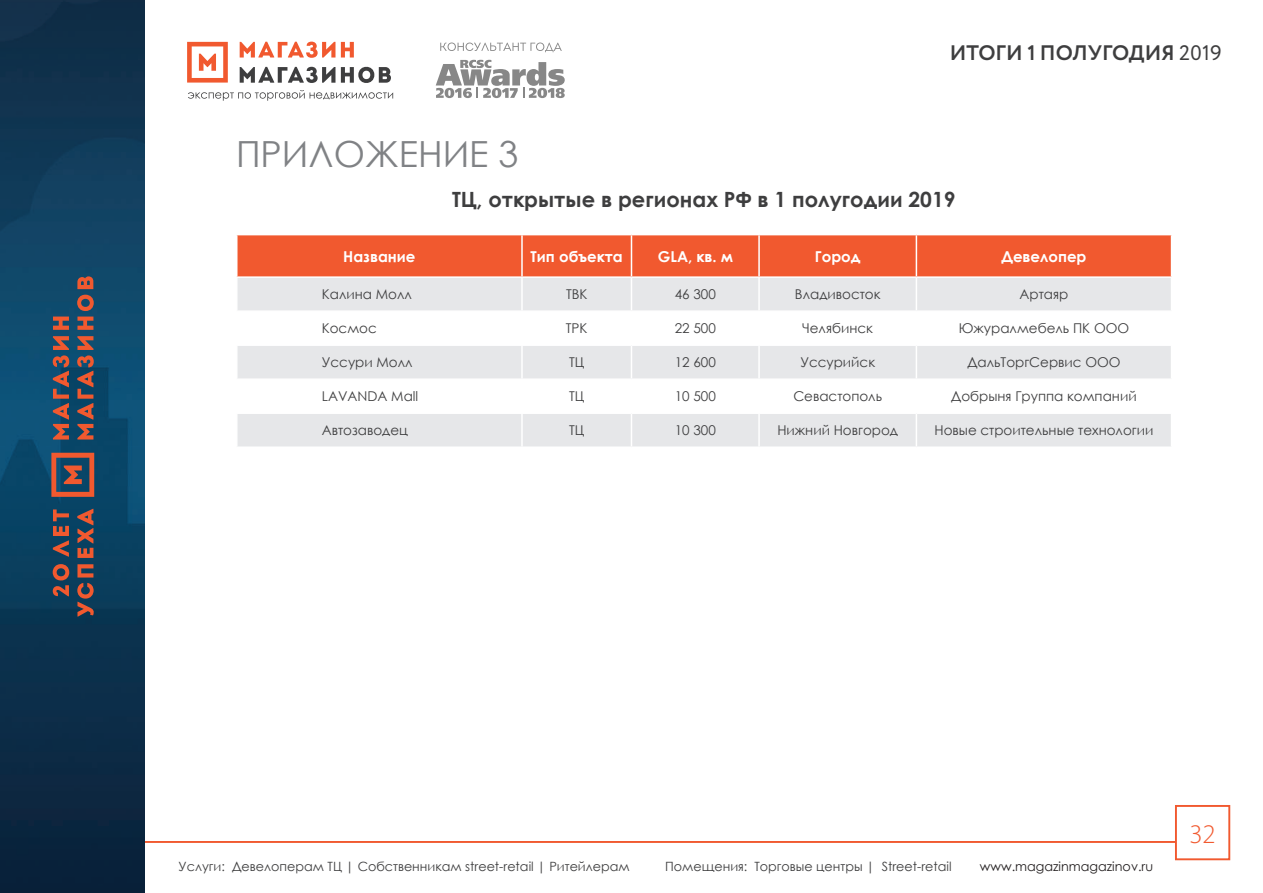
<style>
.page{position:relative;width:1263px;height:893px;background:#fff}
.page>*{position:absolute;margin:0;border:0;box-sizing:border-box;transform-origin:0 0}
.t1{font:36px "Century Gothic";color:#808285}
.t2{font:300 27px "Myriad Pro";color:#f1592f}
.t3{font:700 21px "Century Gothic";color:#3e3e3f}
.t4{font:700 21px "Circe";color:#3e3e3f}
.Таблица_текст{font:700 15px "Century Gothic";color:#fff}
.Таблица_текст-2{font:13.5px "Century Gothic";color:#3e3e3f}
.t5{font:12.75px "Century Gothic";color:#3e3e3f}
.t6{font:12.75px "Century Gothic";color:#231f20}
.s1{font-weight:400}
</style>
<div class="page">
<svg style="left:187px;top:42px;width:206px;height:59px"></svg>
<hr style="left:145px;top:841px;width:1031px;height:2px;background:#f1592f">
<div style="left:1175px;top:805px;width:55px;height:55px;border:2px solid #f1592f"></div>
<svg style="left:440px;top:42px;width:122px;height:10px"></svg>
<svg style="left:436px;top:60px;width:129px;height:38px"></svg>
<img style="left:0;top:0;width:145px;height:893px">
<svg style="left:51px;top:453px;width:43px;height:44px;background:#7f504c"></svg>
<svg style="left:53px;top:336px;width:16px;height:103px;background:#775251"></svg>
<svg style="left:53px;top:317px;width:16px;height:13px"></svg>
<svg style="left:77px;top:336px;width:17px;height:103px;background:#704f4f"></svg>
<svg style="left:77px;top:317px;width:16px;height:13px"></svg>
<svg style="left:77px;top:295px;width:17px;height:16px"></svg>
<svg style="left:77px;top:276px;width:16px;height:13px"></svg>
<svg style="left:53px;top:564px;width:16px;height:32px"></svg>
<svg style="left:53px;top:509px;width:16px;height:48px"></svg>
<svg style="left:77px;top:583px;width:18px;height:34px"></svg>
<svg style="left:77px;top:564px;width:16px;height:13px"></svg>
<svg style="left:77px;top:509px;width:16px;height:49px"></svg>
<div style="left:237px;top:235px;width:934px;height:41px;background:#f1592f"></div>
<svg style="left:237px;top:278px;width:934px;height:168px;fill:#e6e7e9"></svg>
<hr style="left:521px;top:235px;width:2px;height:41px;background:#fff">
<hr style="left:631px;top:235px;width:1px;height:41px;background:#fff">
<hr style="left:521px;top:278px;width:2px;height:32px;background:#fff">
<hr style="left:631px;top:278px;width:1px;height:32px;background:#fff">
<hr style="left:236px;top:310px;width:286px;height:2px;background:#fff">
<hr style="left:522px;top:310px;width:109px;height:2px;background:#fff">
<hr style="left:521px;top:312px;width:2px;height:32px;background:#fff">
<hr style="left:631px;top:310px;width:128px;height:2px;background:#fff">
<hr style="left:631px;top:312px;width:1px;height:32px;background:#fff">
<hr style="left:759px;top:310px;width:157px;height:2px;background:#fff">
<hr style="left:916px;top:310px;width:256px;height:2px;background:#fff">
<hr style="left:236px;top:344px;width:286px;height:2px;background:#fff">
<hr style="left:522px;top:344px;width:109px;height:2px;background:#fff">
<hr style="left:521px;top:346px;width:2px;height:32px;background:#fff">
<hr style="left:631px;top:344px;width:128px;height:2px;background:#fff">
<hr style="left:631px;top:346px;width:1px;height:32px;background:#fff">
<hr style="left:759px;top:344px;width:157px;height:2px;background:#fff">
<hr style="left:916px;top:344px;width:256px;height:2px;background:#fff">
<hr style="left:521px;top:380px;width:2px;height:32px;background:#fff">
<hr style="left:631px;top:380px;width:1px;height:32px;background:#fff">
<hr style="left:236px;top:412px;width:286px;height:2px;background:#fff">
<hr style="left:522px;top:412px;width:109px;height:2px;background:#fff">
<hr style="left:521px;top:414px;width:2px;height:32px;background:#fff">
<hr style="left:631px;top:412px;width:128px;height:2px;background:#fff">
<hr style="left:631px;top:414px;width:1px;height:32px;background:#fff">
<hr style="left:759px;top:412px;width:157px;height:2px;background:#fff">
<hr style="left:916px;top:412px;width:256px;height:2px;background:#fff">
<hr style="left:758px;top:235px;width:2px;height:41px;background:#fff">
<hr style="left:916px;top:235px;width:1px;height:41px;background:#fff">
<hr style="left:758px;top:278px;width:2px;height:32px;background:#fff">
<hr style="left:916px;top:278px;width:1px;height:32px;background:#fff">
<hr style="left:758px;top:312px;width:2px;height:32px;background:#fff">
<hr style="left:916px;top:312px;width:1px;height:32px;background:#fff">
<hr style="left:758px;top:346px;width:2px;height:32px;background:#fff">
<hr style="left:916px;top:346px;width:1px;height:32px;background:#fff">
<hr style="left:758px;top:380px;width:2px;height:32px;background:#fff">
<hr style="left:916px;top:380px;width:1px;height:32px;background:#fff">
<hr style="left:758px;top:414px;width:2px;height:32px;background:#fff">
<hr style="left:916px;top:414px;width:1px;height:32px;background:#fff">
<hr style="left:236px;top:378px;width:286px;height:2px;background:#fff">
<hr style="left:522px;top:378px;width:109px;height:2px;background:#fff">
<hr style="left:631px;top:378px;width:128px;height:2px;background:#fff">
<hr style="left:759px;top:378px;width:157px;height:2px;background:#fff">
<hr style="left:916px;top:378px;width:256px;height:2px;background:#fff">
<p class="t1" style="left:236px;top:129px;width:284px">ПРИЛОЖЕНИЕ 3</p>
<h3 class="t4" style="left:950px;top:39px;width:273px">ИТОГИ 1 ПОЛУГОДИЯ <span class="s1">2019</span></h3>
<p class="t3" style="left:452px;top:184px;width:505px">ТЦ, открытые в регионах РФ в 1 полугодии 2019</p>
<p class="Таблица_текст" style="left:343px;top:245px;width:74px">Название</p>
<p class="Таблица_текст" style="left:531px;top:245px;width:94px">Тип объекта</p>
<p class="Таблица_текст" style="left:658px;top:245px;width:76px">GLA, кв. м</p>
<p class="Таблица_текст" style="left:815px;top:245px;width:47px">Город</p>
<p class="Таблица_текст" style="left:1001px;top:245px;width:87px">Девелопер</p>
<p class="Таблица_текст-2" style="left:322px;top:285px;width:92px">Калина Молл</p>
<p class="Таблица_текст-2" style="left:566px;top:285px;width:23px">ТВК</p>
<p class="Таблица_текст-2" style="left:675px;top:285px;width:43px">46 300</p>
<p class="Таблица_текст-2" style="left:795px;top:285px;width:87px">Владивосток</p>
<p class="Таблица_текст-2" style="left:1019px;top:285px;width:50px">Артаяр</p>
<p class="Таблица_текст-2" style="left:322px;top:319px;width:56px">Космос</p>
<p class="Таблица_текст-2" style="left:566px;top:319px;width:23px">ТРК</p>
<p class="Таблица_текст-2" style="left:675px;top:319px;width:43px">22 500</p>
<p class="Таблица_текст-2" style="left:802px;top:319px;width:72px">Челябинск</p>
<p class="Таблица_текст-2" style="left:959px;top:319px;width:172px">Южуралмебель ПК ООО</p>
<p class="Таблица_текст-2" style="left:322px;top:353px;width:92px">Уссури Молл</p>
<p class="Таблица_текст-2" style="left:569px;top:353px;width:17px">ТЦ</p>
<p class="Таблица_текст-2" style="left:675px;top:353px;width:43px">12 600</p>
<p class="Таблица_текст-2" style="left:800px;top:353px;width:76px">Уссурийск</p>
<p class="Таблица_текст-2" style="left:967px;top:353px;width:155px">ДальТоргСервис ООО</p>
<p class="Таблица_текст-2" style="left:322px;top:387px;width:98px">LAVANDA Mall</p>
<p class="Таблица_текст-2" style="left:569px;top:387px;width:17px">ТЦ</p>
<p class="Таблица_текст-2" style="left:675px;top:387px;width:43px">10 500</p>
<p class="Таблица_текст-2" style="left:793px;top:387px;width:90px">Севастополь</p>
<p class="Таблица_текст-2" style="left:951px;top:387px;width:187px">Добрыня Группа компаний</p>
<p class="Таблица_текст-2" style="left:322px;top:421px;width:88px">Автозаводец</p>
<p class="Таблица_текст-2" style="left:569px;top:421px;width:17px">ТЦ</p>
<p class="Таблица_текст-2" style="left:675px;top:421px;width:43px">10 300</p>
<p class="Таблица_текст-2" style="left:777px;top:421px;width:122px">Нижний Новгород</p>
<p class="Таблица_текст-2" style="left:934px;top:421px;width:220px">Новые строительные технологии</p>
<p class="t5" style="left:179px;top:857px;width:453px">Услуги: Девелоперам ТЦ | Собственникам street-retail | Ритейлерам</p>
<p class="t5" style="left:665px;top:857px;width:288px">Помещения: Торговые центры | Street-retail</p>
<p class="t6" style="left:980px;top:857px;width:175px">www.magazinmagazinov.ru</p>
<h2 class="t2" style="left:1189px;top:817px;width:28px">32</h2>
</div>
